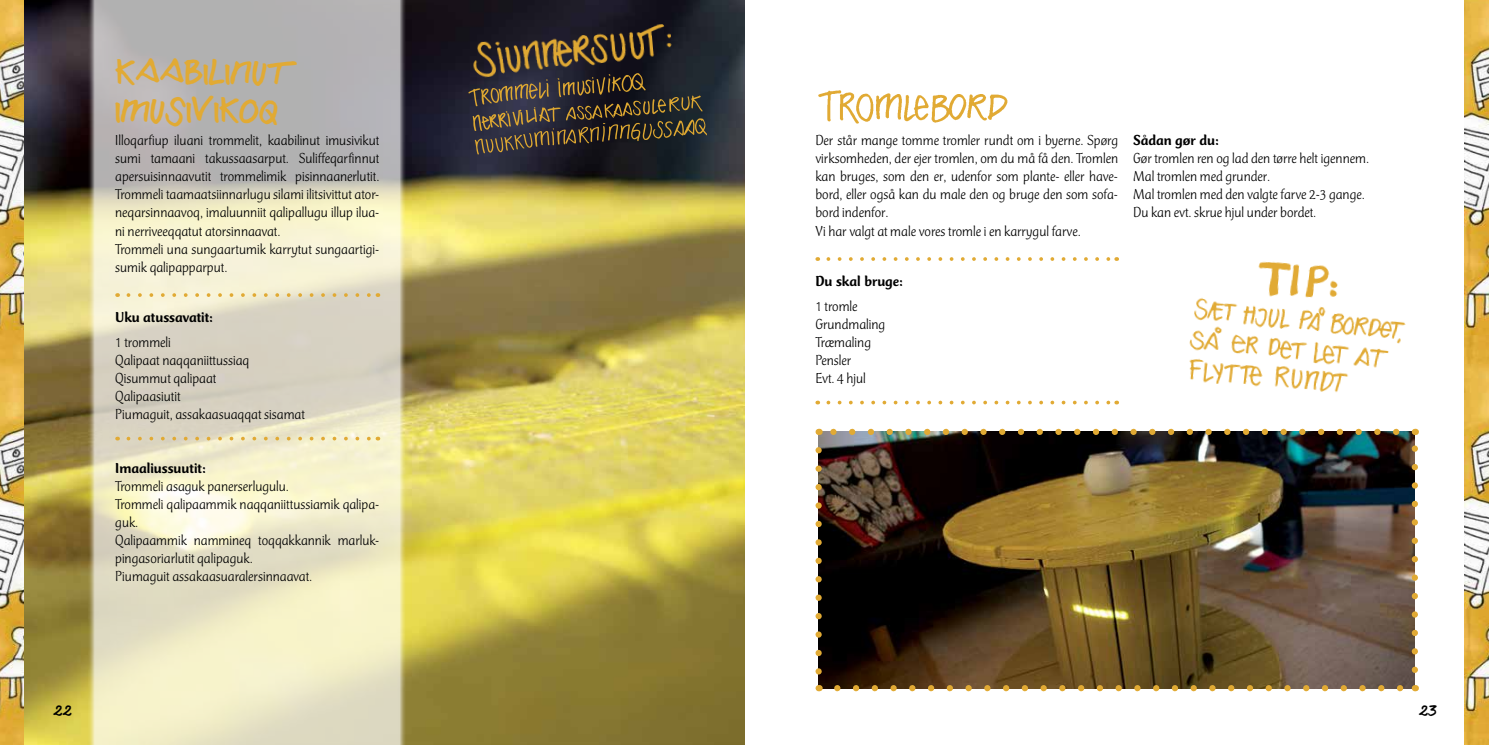
<style>
.page{position:relative;width:1489px;height:745px;background:#fff}
.page>*{position:absolute;margin:0;border:0;box-sizing:border-box;transform-origin:0 0}
.t1{font:40px/37.5px "Idesskrift";color:#e1aa34}
.t2{font:17.5px "Idesskrift";color:#000}
.t3{font:300 15px/18px "CT Mercurius Std";color:#000}
.t4{font:500 15px "CT Mercurius Std";color:#000}
</style>
<div class="page">
<img style="left:1464px;top:0;width:24px;height:744px">
<img style="left:0;top:0;width:744px;height:744px">
<svg style="left:88px;top:0;width:319px;height:744px;background:#d7d2ba"></svg>
<svg style="left:128px;top:293px;width:250px;height:4px"></svg>
<svg style="left:128px;top:436px;width:250px;height:4px"></svg>
<svg style="left:468px;top:73px;width:239px;height:81px;background:#3e372f"></svg>
<img style="left:469px;top:21px;width:211px;height:61px">
<svg style="left:828px;top:257px;width:282px;height:4px"></svg>
<svg style="left:828px;top:400px;width:282px;height:4px"></svg>
<img style="left:818px;top:431px;width:596px;height:256px">
<svg style="left:815px;top:450px;width:6px;height:228px"></svg>
<svg style="left:837px;top:684px;width:568px;height:6px;background:#907444"></svg>
<svg style="left:1411px;top:441px;width:6px;height:228px"></svg>
<img style="left:827px;top:428px;width:568px;height:7px">
<img style="left:1189px;top:298px;width:217px;height:95px">
<img style="left:1249px;top:261px;width:100px;height:45px">
<img style="left:818px;top:90px;width:190px;height:34px">
<h1 class="t1" style="left:115px;top:55px;width:184px">KAABILINUT<br>IMUSIVIKOQ</h1>
<p class="t3" style="left:115px;top:132px;width:265px">Illoqarfiup iluani trommelit, kaabilinut imusivikut sumi tamaani takussaasarput. Suliffeqarfinnut apersuisinnaavutit trommelimik pisinnaanerlutit.<br>Trommeli taamaatsiinnarlugu silami ilitsivittut ator-- neqarsinnaavoq, imaluunniit qalipallugu illup ilua&shy;ni nerriveeqqatut atorsinnaavat.<br>Trommeli una sungaartumik karrytut sungaartigi&shy;sumik qalipapparput.</p>
<p class="t4" style="left:115px;top:309px;width:99px">Uku atussavatit:</p>
<p class="t3" style="left:115px;top:333px;width:191px">1 trommeli<br>Qalipaat naqqaniittussiaq<br>Qisummut qalipaat<br>Qalipaasiutit<br>Piumaguit, assakaasuaqqat sisamat</p>
<p class="t4" style="left:115px;top:460px;width:92px">Imaaliussuutit:</p>
<p class="t3" style="left:115px;top:477px;width:265px">Trommeli asaguk panerserlugulu.<br>Trommeli qalipaammik naqqaniittussiamik qalipa&shy;guk.<br>Qalipaammik nammineq toqqakkannik marluk&shy;pingasoriarlutit qalipaguk.<br>Piumaguit assakaasuaralersinnaavat.</p>
<p class="t2" style="left:53px;top:702px;width:20px">22</p>
<p class="t3" style="left:815px;top:132px;width:304px">Der står mange tomme tromler rundt om i byerne. Spørg virksomheden, der ejer tromlen, om du må få den. Tromlen kan bruges, som den er, udenfor som plante- eller have&shy;bord, eller også kan du male den og bruge den som sofa&shy;bord indenfor.<br>Vi har valgt at male vores tromle i en karrygul farve.</p>
<p class="t4" style="left:815px;top:273px;width:89px">Du skal bruge:</p>
<p class="t3" style="left:815px;top:297px;width:71px">1 tromle<br>Grundmaling<br>Træmaling<br>Pensler<br>Evt. 4 hjul</p>
<p class="t4" style="left:1132px;top:132px;width:87px">Sådan gør du:</p>
<p class="t3" style="left:1132px;top:150px;width:237px">Gør tromlen ren og lad den tørre helt igennem.<br>Mal tromlen med grunder.<br>Mal tromlen med den valgte farve 2-3 gange.<br>Du kan evt. skrue hjul under bordet.</p>
<p class="t2" style="left:1418px;top:702px;width:20px">23</p>
</div>
